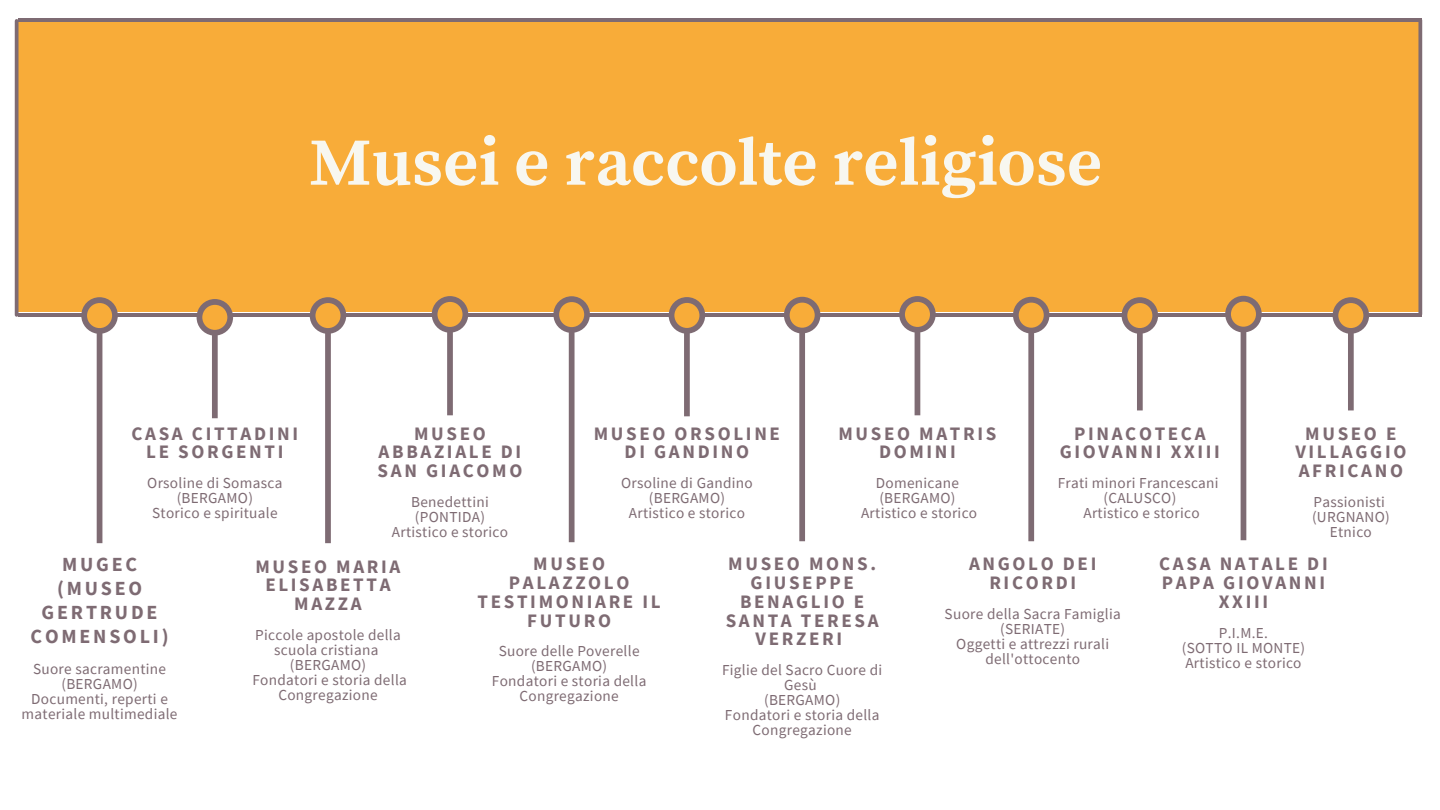
<style>
.page{position:relative;width:1440px;height:810px;background:#fff}
.page>*{position:absolute;margin:0;border:0;box-sizing:border-box;transform-origin:0 0}
.t1{font:700 67.2px "Source Serif Pro";color:#f8f7f0}
.t2{font:700 20px/24px "Source Sans Pro";letter-spacing:.14em;color:#7e6b73;text-align:center}
.t3{font:700 19px/18.8px "Source Sans Pro";letter-spacing:.14em;color:#7e6b73;text-align:center}
.t4{font:15.2px/15px "Source Sans Pro";letter-spacing:.02em;color:#7e6b73;text-align:center}
</style>
<div class="page">
<div style="left:19px;top:18px;width:1403px;height:294px;background:#f8ac39"></div>
<hr style="left:19px;top:313px;width:1403px;height:3px;background:#7e6b73">
<svg style="left:81px;top:297px;width:37px;height:246px"></svg>
<svg style="left:553px;top:296px;width:37px;height:246px"></svg>
<svg style="left:784px;top:297px;width:36px;height:244px"></svg>
<svg style="left:310px;top:297px;width:36px;height:246px"></svg>
<svg style="left:899px;top:296px;width:37px;height:119px"></svg>
<svg style="left:1013px;top:297px;width:37px;height:244px"></svg>
<svg style="left:1122px;top:297px;width:36px;height:113px"></svg>
<svg style="left:1225px;top:296px;width:37px;height:244px"></svg>
<svg style="left:1333px;top:297px;width:36px;height:113px"></svg>
<hr style="left:19px;top:18px;width:1403px;height:4px;background:#7e6b73">
<svg style="left:15px;top:21px;width:4px;height:294px"></svg>
<svg style="left:1418px;top:22px;width:4px;height:291px"></svg>
<svg style="left:669px;top:297px;width:36px;height:119px"></svg>
<svg style="left:197px;top:299px;width:36px;height:119px"></svg>
<svg style="left:432px;top:296px;width:36px;height:119px"></svg>
<h1 class="t1" style="left:310px;top:123px;width:794px">Musei e raccolte religiose</h1>
<p class="t3" style="left:132px;top:423px;width:168px">CASA CITTADINI<br>LE SORGENTI</p>
<p class="t4" style="left:147px;top:475px;width:137px">Orsoline di Somasca (BERGAMO)<br>Storico e spirituale</p>
<p class="t3" style="left:378px;top:423px;width:146px">MUSEO<br>ABBAZIALE DI<br>SAN GIACOMO</p>
<p class="t4" style="left:392px;top:494px;width:118px">Benedettini (PONTIDA)<br>Artistico e storico</p>
<p class="t3" style="left:594px;top:423px;width:188px">MUSEO ORSOLINE<br>DI GANDINO</p>
<p class="t4" style="left:621px;top:475px;width:133px">Orsoline di Gandino (BERGAMO)<br>Artistico e storico</p>
<p class="t3" style="left:478px;top:554px;width:185px">MUSEO<br>PALAZZOLO<br>TESTIMONIARE IL<br>FUTURO</p>
<p class="t4" style="left:492px;top:644px;width:156px">Suore delle Poverelle (BERGAMO)<br>Fondatori e storia della<br>Congregazione</p>
<p class="t3" style="left:838px;top:423px;width:159px">MUSEO MATRIS<br>DOMINI</p>
<p class="t4" style="left:861px;top:475px;width:118px">Domenicane (BERGAMO)<br>Artistico e storico</p>
<p class="t3" style="left:1060px;top:423px;width:162px">PINACOTECA<br>GIOVANNI XXIII</p>
<p class="t4" style="left:1058px;top:475px;width:163px">Frati minori Francescani (CALUSCO)<br>Artistico e storico</p>
<p class="t3" style="left:1295px;top:423px;width:113px">MUSEO E<br>VILLAGGIO<br>AFRICANO</p>
<p class="t4" style="left:1312px;top:494px;width:79px">Passionisti (URGNANO)<br>Etnico</p>
<p class="t3" style="left:726px;top:554px;width:155px">MUSEO MONS.<br>GIUSEPPE<br>BENAGLIO E<br>SANTA TERESA<br>VERZERI</p>
<p class="t4" style="left:722px;top:662px;width:162px">Figlie del Sacro Cuore di<br>Gesù<br>(BERGAMO)<br>Fondatori e storia della<br>Congregazione</p>
<p class="t3" style="left:969px;top:554px;width:129px">ANGOLO DEI<br>RICORDI</p>
<p class="t4" style="left:945px;top:606px;width:178px">Suore della Sacra Famiglia (SERIATE)<br>Oggetti e attrezzi rurali dell'ottocento</p>
<p class="t3" style="left:1159px;top:554px;width:170px">CASA NATALE DI<br>PAPA GIOVANNI<br>XXIII</p>
<p class="t4" style="left:1182px;top:625px;width:125px">P.I.M.E.<br>(SOTTO IL MONTE)<br>Artistico e storico</p>
<h2 class="t2" style="left:31px;top:552px;width:140px">MUGEC (MUSEO<br>GERTRUDE<br>COMENSOLI)</h2>
<p class="t4" style="left:22px;top:661px;width:157px">Suore sacramentine (BERGAMO)<br>Documenti, reperti e materiale multimediale</p>
<p class="t3" style="left:255px;top:556px;width:147px">MUSEO MARIA<br>ELISABETTA<br>MAZZA</p>
<p class="t4" style="left:252px;top:627px;width:156px">Piccole apostole della scuola cristiana (BERGAMO)<br>Fondatori e storia della<br>Congregazione</p>
</div>
